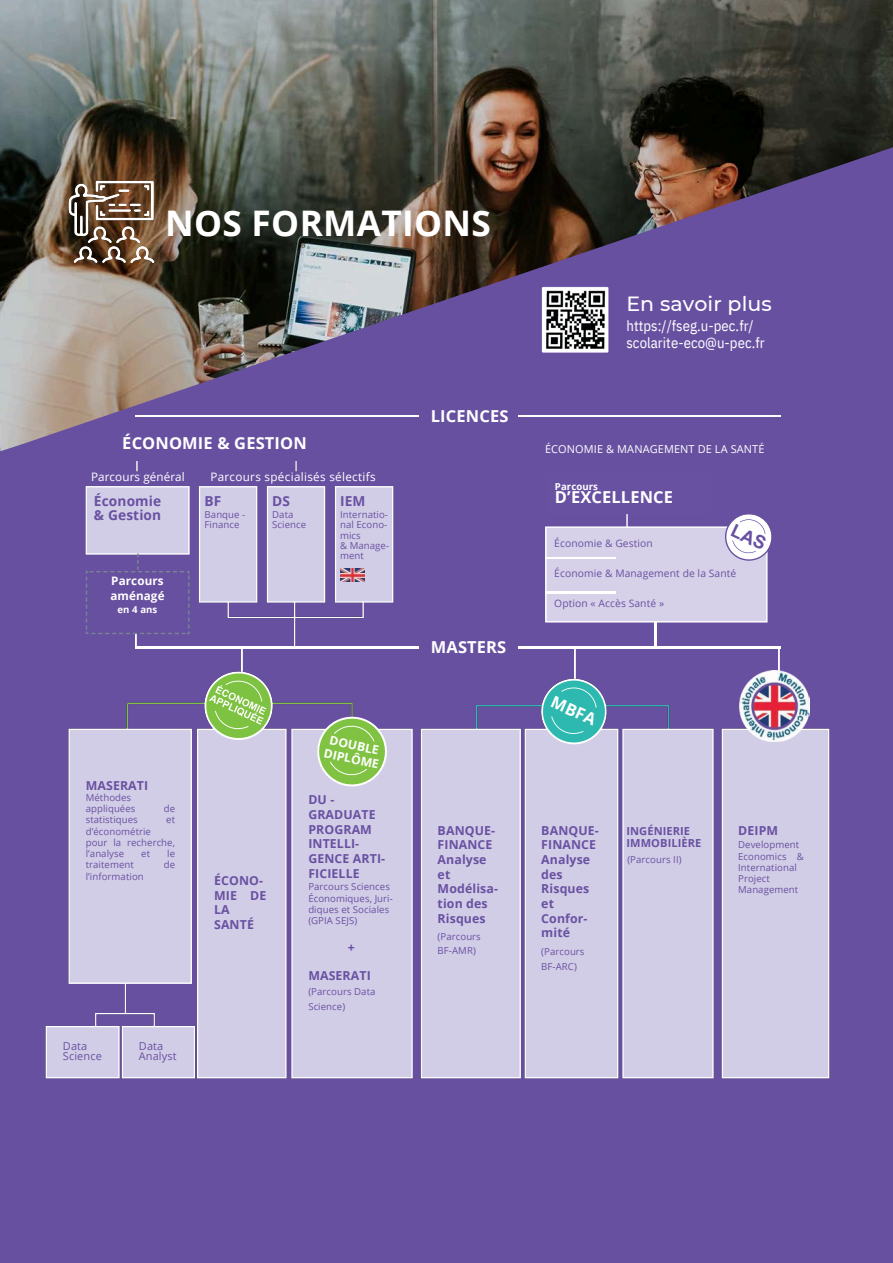
<style>
.page{position:relative;width:893px;height:1263px;background:#fff}
.page>*{position:absolute;margin:0;border:0;box-sizing:border-box;transform-origin:0 0}
.t1{font:700 35.25px "Open Sans";letter-spacing:.01em;color:#fff}
.t2{font:500 20.55px "Montserrat";letter-spacing:.005em;color:#fff}
.t3{font:700 16.42px "Open Sans";letter-spacing:.01em;color:#fff}
.t4{font:14.7px/16.9px "IBM Plex Sans Cond";letter-spacing:.005em;color:#fff}
.t5{font:700 13.73px/14.6px "Open Sans";letter-spacing:.01em;color:#6951a2}
.t6{font:700 12.38px/14.6px "Open Sans";letter-spacing:.01em;color:#6951a2}
.t7{font:700 12.15px "Open Sans";color:#fff}
.t8{font:11.62px "Open Sans";letter-spacing:.03em;color:#fff}
.t9{font:700 11.62px/14.6px "Open Sans";letter-spacing:.01em;color:#fff}
.t10{font:11.62px "Open Sans";letter-spacing:.01em;color:#fff}
.t11{font:700 11.1px "Open Sans";letter-spacing:.01em;color:#6951a2}
.t12{font:10.95px "Open Sans";letter-spacing:.01em;color:#fff}
.t13{font:10.95px/10.1px "Open Sans";letter-spacing:.01em;color:#6951a2}
.t14{font:10.27px "Open Sans";letter-spacing:.01em;color:#6951a2}
.t15{font:9.6px/11.2px "Open Sans";letter-spacing:.01em;color:#6951a2}
.t16{font:700 9.6px "Open Sans";letter-spacing:.01em;color:#fff}
</style>
<div class="page">
<div style="left:0;top:42px;width:893px;height:1221px;background:#6850a1"></div>
<img style="left:85px;top:460px;width:315px;height:195px">
<img style="left:574px;top:648px;width:1px;height:16px">
<img style="left:0;top:0;width:892px;height:451px">
<img style="left:779px;top:648px;width:1px;height:16px">
<img style="left:340px;top:568px;width:24px;height:14px">
<svg style="left:86px;top:553px;width:103px;height:94px"></svg>
<hr style="left:135px;top:647px;width:284px;height:1px;background:#fff">
<img style="left:45px;top:664px;width:785px;height:415px">
<hr style="left:518px;top:647px;width:262px;height:1px;background:#fff">
<img style="left:739px;top:671px;width:71px;height:70px">
<img style="left:62px;top:174px;width:100px;height:97px">
<hr style="left:135px;top:415px;width:284px;height:1px;background:#fff">
<svg style="left:317px;top:716px;width:70px;height:71px;background:#96c075"></svg>
<hr style="left:518px;top:415px;width:262px;height:2px;background:#fff">
<img style="left:538px;top:285px;width:74px;height:72px">
<svg style="left:545px;top:514px;width:228px;height:133px"></svg>
<p class="t1" style="left:165px;top:198px;width:327px">NOS FORMATIONS</p>
<p class="t3" style="left:122px;top:432px;width:186px">ÉCONOMIE &amp; GESTION</p>
<h4 class="t10" style="left:91px;top:468px;width:95px">Parcours général</h4>
<p class="t8" style="left:210px;top:468px;width:167px">Parcours spécialisés sélectifs</p>
<p class="t5" style="left:94px;top:493px;width:69px">Économie &amp; Gestion</p>
<p class="t5" style="left:205px;top:493px;width:18px">BF</p>
<p class="t5" style="left:272px;top:493px;width:19px">DS</p>
<p class="t15" style="left:272px;top:509px;width:35px;line-height:10.1px">Data<br>Science</p>
<p class="t5" style="left:340px;top:493px;width:27px">IEM</p>
<p class="t15" style="left:340px;top:509px;width:51px;line-height:10.1px">Internatio&shy;nal Econo&shy;mics<br>&amp; Manage&shy;ment</p>
<p class="t15" style="left:205px;top:509px;width:42px;line-height:10.1px">Banque -<br>Finance</p>
<p class="t9" style="left:110px;top:573px;width:56px">Parcours aménagé</p>
<p class="t16" style="left:118px;top:603px;width:41px">en 4 ans</p>
<h6 class="t6" style="left:86px;top:778px;width:64px">MASERATI</h6>
<p class="t7" style="left:331px;top:731px;width:52px;rotate:12deg">DOUBLE</p>
<p class="t7" style="left:326px;top:744px;width:58px;rotate:12deg">DIPLÔME</p>
<p class="t3" style="left:431px;top:404px;width:79px">LICENCES</p>
<h2 class="t3" style="left:431px;top:636px;width:77px">MASTERS</h2>
<p class="t2" style="left:626px;top:291px;width:147px">En savoir plus</p>
<p class="t4" style="left:626px;top:317px;width:140px">https://fseg.u-pec.fr/ scolarite-eco@u-pec.fr</p>
<p class="t12" style="left:545px;top:441px;width:221px">ÉCONOMIE &amp; MANAGEMENT DE LA SANTÉ</p>
<p class="t16" style="left:555px;top:479px;width:45px">Parcours</p>
<p class="t3" style="left:555px;top:485px;width:120px">D’EXCELLENCE</p>
<p class="t14" style="left:554px;top:536px;width:100px">Économie &amp; Gestion</p>
<p class="t14" style="left:554px;top:566px;width:183px">Économie &amp; Management de la Santé</p>
<h6 class="t14" style="left:554px;top:596px;width:111px">Option « Accès Santé »</h6>
<p class="t3" style="left:556px;top:690px;width:49px;rotate:24deg">MBFA</p>
<p class="t15" style="left:86px;top:791px;width:51px">Méthodes appliquées</p>
<p class="t15" style="left:164px;top:803px;width:13px">de</p>
<p class="t15" style="left:86px;top:814px;width:54px">statistiques</p>
<p class="t15" style="left:166px;top:814px;width:10px">et</p>
<p class="t15" style="left:86px;top:825px;width:91px">d’économétrie pour la recherche, l’analyse</p>
<p class="t15" style="left:141px;top:848px;width:10px">et</p>
<p class="t15" style="left:167px;top:848px;width:9px">le</p>
<p class="t15" style="left:86px;top:859px;width:50px">traitement</p>
<p class="t15" style="left:164px;top:859px;width:13px">de</p>
<p class="t15" style="left:86px;top:870px;width:60px">l’information</p>
<h6 class="t6" style="left:214px;top:873px;width:54px">ÉCONO-<br>MIE DE<br>LA<br>SANTÉ</h6>
<h6 class="t6" style="left:308px;top:792px;width:78px">DU -<br>GRADUATE<br>PROGRAM<br>INTELLI-<br>GENCE ARTI-<br>FICIELLE</h6>
<p class="t15" style="left:308px;top:881px;width:86px">Parcours Sciences<br>Économiques, Juri&shy;diques et Sociales (GPIA SEJS)</p>
<p class="t6" style="left:348px;top:940px;width:9px">+</p>
<p class="t6" style="left:308px;top:967px;width:64px">MASERATI</p>
<p class="t6" style="left:437px;top:823px;width:62px">BANQUE-<br>FINANCE<br>Analyse et<br>Modélisa&shy;tion des<br>Risques</p>
<p class="t6" style="left:541px;top:823px;width:59px">BANQUE-<br>FINANCE<br>Analyse des<br>Risques et<br>Confor&shy;mité</p>
<h2 class="t11" style="left:626px;top:823px;width:65px">INGÉNIERIE</h2>
<p class="t6" style="left:738px;top:823px;width:41px">DEIPM</p>
<h2 class="t11" style="left:626px;top:835px;width:76px">IMMOBILIÈRE</h2>
<p class="t15" style="left:738px;top:839px;width:67px">Development<br>Economics &amp;<br>International<br>Project<br>Management</p>
<p class="t15" style="left:627px;top:853px;width:56px">(Parcours II)</p>
<p class="t15" style="left:437px;top:929px;width:45px;line-height:14.6px">(Parcours<br>BF-AMR)</p>
<h2 class="t15" style="left:541px;top:944px;width:45px;line-height:14.6px">(Parcours<br>BF-ARC)</h2>
<h3 class="t15" style="left:308px;top:984px;width:69px;line-height:14.6px">(Parcours Data<br>Science)</h3>
<p class="t13" style="left:63px;top:1041px;width:40px">Data<br>Science</p>
<p class="t13" style="left:139px;top:1041px;width:39px">Data<br>Analyst</p>
</div>
